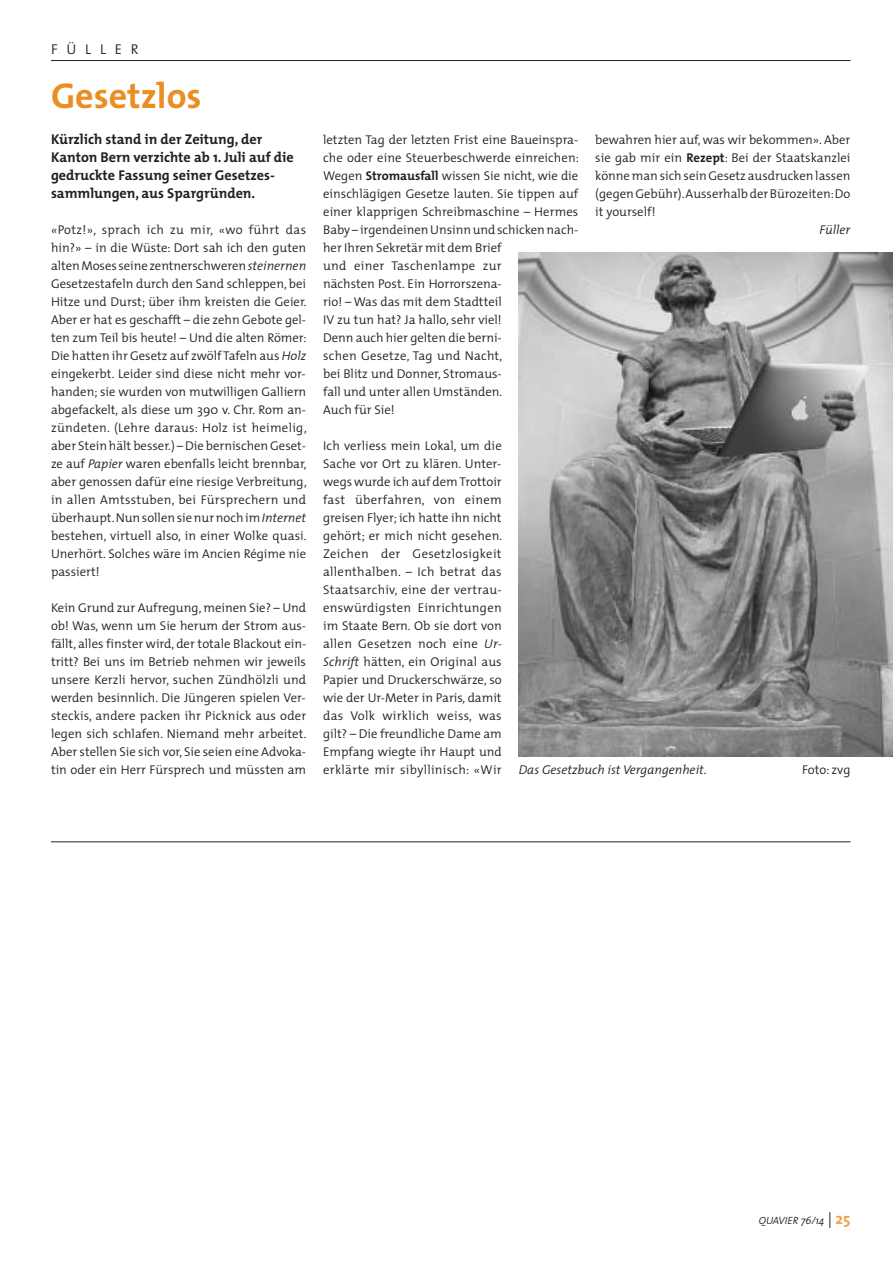
<style>
.page{position:relative;width:893px;height:1263px;background:#fff}
.page>*{position:absolute;margin:0;border:0;box-sizing:border-box;transform-origin:0 0}
.t1{font:700 36px "The Mix";color:#eb8e22}
.t2{font:700 14.25px/18px "The Mix";color:#231f20}
.t3{font:300 14.25px "The Mix";letter-spacing:.615em;color:#231f20}
.t4{font:300 12.75px/18px "The Mix";color:#231f20;text-align:justify}
.t5{font:italic 300 12.75px "The Mix";color:#231f20}
.t6{font:italic 300 10.5px "The Mix";color:#231f20}
.s1{font-style:italic}
.s2{font-weight:700}
.s3{font-size:15.75px}
.s4{font-weight:700;font-style:normal;font-size:15.75px;color:#f0a24c}
</style>
<div class="page">
<hr style="left:51px;top:60px;width:799px;height:1px;background:#231f20">
<hr style="left:51px;top:841px;width:799px;height:1px;background:#231f20">
<img style="left:519px;top:252px;width:374px;height:504px">
<p class="t3" style="left:51px;top:43px;width:89px">FÜLLER</p>
<h1 class="t1" style="left:51px;top:81px;width:152px">Gesetzlos</h1>
<p class="t2" style="left:51px;top:131px;width:244px">Kürzlich stand in der Zeitung, der Kanton Bern verzichte ab 1. Juli auf die gedruckte Fassung seiner Gesetzes&shy;sammlungen, aus Spargründen.</p>
<p class="t4" style="left:51px;top:222px;width:257px">«Potz!», sprach ich zu mir, «wo führt das hin?» – in die Wüste: Dort sah ich den guten alten Moses seine zentnerschweren <span class="s1">steinernen </span>Gesetzestafeln durch den Sand schleppen, bei Hitze und Durst; über ihm kreisten die Geier.<br>Aber er hat es geschafft – die zehn Gebote gel&shy;ten zum Teil bis heute! – Und die alten Römer:<br>Die hatten ihr Gesetz auf zwölf Tafeln aus <span class="s1">Holz </span>eingekerbt. Leider sind diese nicht mehr vor&shy;handen; sie wurden von mutwilligen Galliern abgefackelt, als diese um 390 v. Chr. Rom an&shy;zündeten. (Lehre daraus: Holz ist heimelig, aber Stein hält besser.) – Die bernischen Geset&shy;ze auf <span class="s1">Papier</span> waren ebenfalls leicht brennbar, aber genossen dafür eine riesige Verbreitung, in allen Amtsstuben, bei Fürsprechern und überhaupt. Nun sollen sie nur noch im <span class="s1">Internet </span>bestehen, virtuell also, in einer Wolke quasi.<br>Unerhört. Solches wäre im Ancien Régime nie passiert!</p>
<p class="t4" style="left:51px;top:600px;width:257px">Kein Grund zur Aufregung, meinen Sie? – Und ob! Was, wenn um Sie herum der Strom aus&shy;fällt, alles finster wird, der totale Blackout ein&shy;tritt? Bei uns im Betrieb nehmen wir jeweils unsere Kerzli hervor, suchen Zündhölzli und werden besinnlich. Die Jüngeren spielen Ver&shy;steckis, andere packen ihr Picknick aus oder legen sich schlafen. Niemand mehr arbeitet.<br>Aber stellen Sie sich vor, Sie seien eine Advoka&shy;tin oder ein Herr Fürsprech und müssten am</p>
<p class="t4" style="left:595px;top:132px;width:257px">bewahren hier auf, was wir bekommen». Aber sie gab mir ein <span class="s2">Rezept</span>: Bei der Staatskanzlei könne man sich sein Gesetz ausdrucken lassen (gegen Gebühr). Ausserhalb der Bürozeiten: Do it yourself!</p>
<p class="t5" style="left:820px;top:224px;width:32px">Füller</p>
<p class="t4" style="left:323px;top:132px;width:257px;text-align:left">letzten Tag der letzten Frist eine Baueinspra&shy;che oder eine Steuerbeschwerde einreichen:<br>Wegen <span class="s2">Stromausfall</span> wissen Sie nicht, wie die einschlägigen Gesetze lauten. Sie tippen auf einer klapprigen Schreibmaschine – Hermes Baby – irgendeinen Unsinn und schicken nach&shy;her Ihren Sekretär mit dem Brief<br>und einer Taschenlampe zur<br>nächsten Post. Ein Horrorszena-<br>rio! – Was das mit dem Stadtteil<br>IV zu tun hat? Ja hallo, sehr viel!<br>Denn auch hier gelten die berni-<br>schen Gesetze, Tag und Nacht,<br>bei Blitz und Donner, Stromaus-<br>fall und unter allen Umständen.<br>Auch für Sie!</p>
<p class="t4" style="left:323px;top:438px;width:181px">Ich verliess mein Lokal, um die Sache vor Ort zu klären. Unter&shy;wegs wurde ich auf dem Trottoir fast überfahren, von einem greisen Flyer; ich hatte ihn nicht gehört; er mich nicht gesehen.<br>Zeichen der Gesetzlosigkeit allenthalben. – Ich betrat das Staatsarchiv, eine der vertrau&shy;enswürdigsten Einrichtungen im Staate Bern. Ob sie dort von allen Gesetzen noch eine <span class="s1">Ur-Schrift</span> hätten, ein Original aus Papier und Druckerschwärze, so wie der Ur-Meter in Paris, damit das Volk wirklich weiss, was gilt? – Die freundliche Dame am Empfang wiegte ihr Haupt und erklärte mir sibyllinisch: «Wir</p>
<p class="t5" style="left:519px;top:764px;width:190px">Das Gesetzbuch ist Vergangenheit.</p>
<p class="t4" style="left:802px;top:762px;width:50px">Foto: zvg</p>
<p class="t6" style="left:759px;top:1216px;width:93px">QUAVIER 76/14 <span class="s3">|</span> <span class="s4">25</span></p>
</div>
